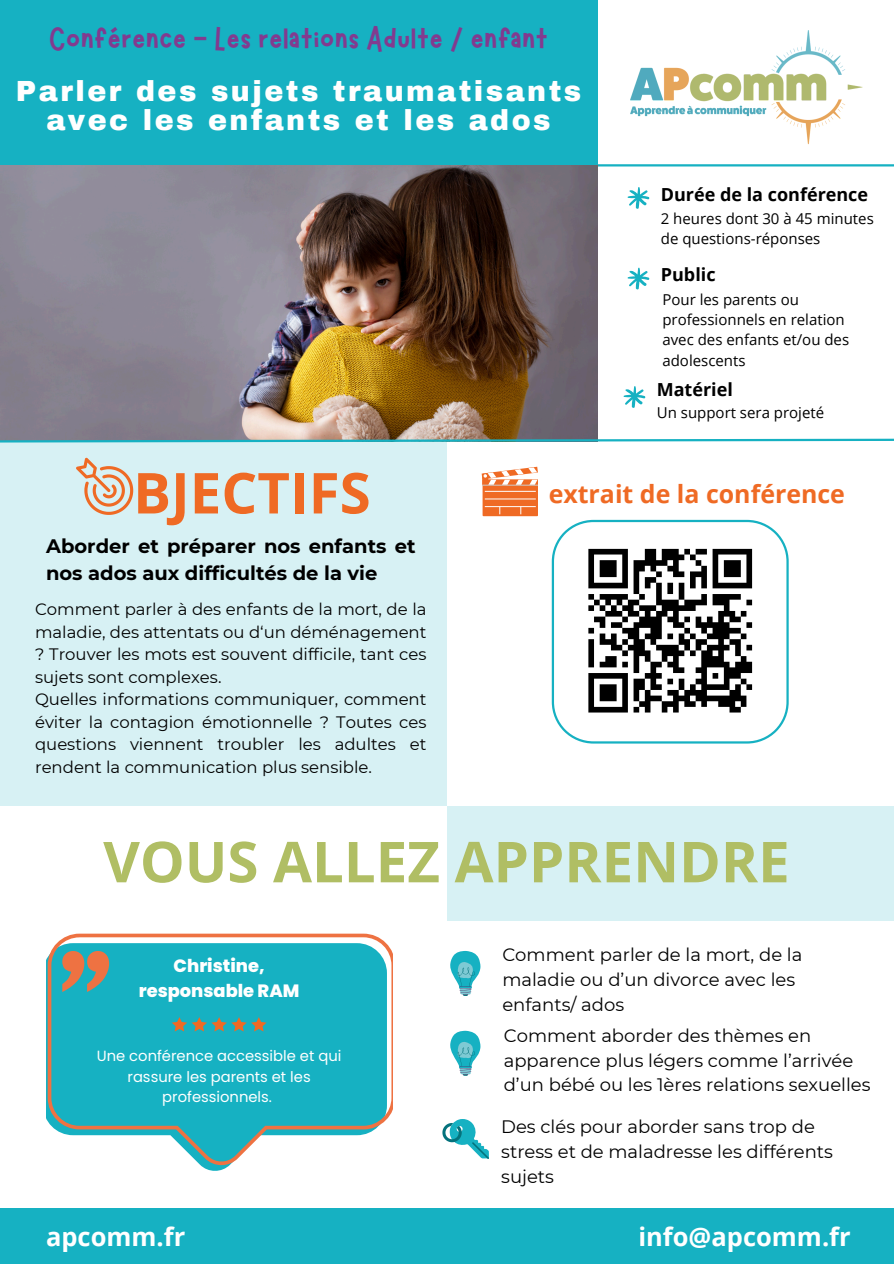
<style>
.page{position:relative;width:894px;height:1264px;background:#fff}
.page>*{position:absolute;margin:0;border:0;box-sizing:border-box;transform-origin:0 0}
.t1{font:700 56.4px "Open Sans";color:#b0be64}
.t2{font:700 56.4px "Open Sans";color:#ef6a24}
.t3{font:34.5px "Marykate";color:#823b8f}
.t4{font:900 28.5px/29.2px "Archivo";letter-spacing:.085em;color:#fff;text-align:center}
.t5{font:700 25.5px "Open Sans";color:#fff}
.t6{font:700 24.9px "Open Sans";color:#ef6a24}
.t7{font:700 19.5px/27px "Montserrat";color:#000}
.t8{font:18px/24.8px "Montserrat";color:#000}
.t9{font:700 18px "Open Sans";color:#000}
.t10{font:800 17.85px/24.8px "Poppins";color:#fff;text-align:center}
.t11{font:16.5px/22.5px "Montserrat";color:#000;text-align:justify}
.t12{font:15px/20.2px "Open Sans";color:#000}
.t13{font:14.7px/20.5px "Poppins";color:#fff;text-align:center}
</style>
<div class="page">
<div style="left:0;top:1208px;width:893px;height:55px;background:#16b1c2"></div>
<div style="left:0;top:0;width:597px;height:165px;background:#16b1c2"></div>
<img style="left:623px;top:30px;width:242px;height:137px">
<hr style="left:597px;top:164px;width:296px;height:2px;background:#16b1c2">
<img style="left:0;top:165px;width:597px;height:272px">
<svg style="left:627px;top:187px;width:22px;height:22px"></svg>
<svg style="left:0;top:437px;width:893px;height:6px"></svg>
<div style="left:0;top:441px;width:446px;height:365px;background:#d7f1f4"></div>
<div style="left:446px;top:806px;width:447px;height:115px;background:#d7f1f4"></div>
<svg style="left:627px;top:267px;width:22px;height:23px"></svg>
<svg style="left:623px;top:386px;width:22px;height:22px"></svg>
<svg style="left:76px;top:457px;width:57px;height:58px"></svg>
<svg style="left:46px;top:957px;width:184px;height:214px"></svg>
<svg style="left:48px;top:933px;width:344px;height:232px;background:#46b9c4"></svg>
<svg style="left:172px;top:1017px;width:94px;height:14px"></svg>
<svg style="left:551px;top:520px;width:237px;height:223px"></svg>
<svg style="left:481px;top:467px;width:56px;height:49px"></svg>
<hr style="left:484px;top:498px;width:51px;height:1px;background:#fff">
<hr style="left:484px;top:491px;width:51px;height:1px;background:#fff">
<svg style="left:450px;top:950px;width:30px;height:45px"></svg>
<svg style="left:442px;top:1119px;width:47px;height:39px"></svg>
<svg style="left:450px;top:1030px;width:30px;height:45px"></svg>
<div style="left:577px;top:537px;width:186px;height:186px;background:#fff"></div>
<svg style="left:588px;top:548px;width:165px;height:165px"></svg>
<p class="t3" style="left:49px;top:16px;width:500px">Conférence - Les relations Adulte / enfant</p>
<h5 class="t4" style="left:16px;top:77px;width:567px">Parler des sujets traumatisants avec les enfants et les ados</h5>
<p class="t9" style="left:660px;top:181px;width:209px">Durée de la conférence</p>
<p class="t12" style="left:660px;top:208px;width:214px">2 heures dont 30 à 45 minutes de questions-réponses</p>
<h5 class="t9" style="left:660px;top:262px;width:56px">Public</h5>
<p class="t12" style="left:662px;top:289px;width:188px">Pour les parents ou professionnels en relation avec des enfants et/ou des adolescents</p>
<p class="t9" style="left:656px;top:377px;width:78px">Matériel</p>
<p class="t12" style="left:656px;top:402px;width:169px">Un support sera projeté</p>
<p class="t2" style="left:133px;top:453px;width:239px">BJECTIFS</p>
<h1 class="t7" style="left:46px;top:532px;width:371px">Aborder et préparer nos enfants et nos ados aux difficultés de la vie</h1>
<p class="t11" style="left:35px;top:598px;width:393px">Comment parler à des enfants de la mort, de la maladie, des attentats ou d‘un déménagement ? Trouver les mots est souvent difficile, tant ces sujets sont complexes.</p>
<p class="t11" style="left:35px;top:688px;width:393px">Quelles informations communiquer, comment éviter la contagion émotionnelle ? Toutes ces questions viennent troubler les adultes et rendent la communication plus sensible.</p>
<p class="t6" style="left:548px;top:476px;width:298px">extrait de la conférence</p>
<h5 class="t1" style="left:103px;top:822px;width:687px">VOUS ALLEZ APPRENDRE</h5>
<h5 class="t10" style="left:139px;top:953px;width:162px">Christine, responsable RAM</h5>
<p class="t13" style="left:97px;top:1045px;width:246px">Une conférence accessible et qui rassure les parents et les professionnels.</p>
<p class="t8" style="left:502px;top:942px;width:301px">Comment parler de la mort, de la maladie ou d’un divorce avec les enfants/ ados</p>
<p class="t8" style="left:503px;top:1023px;width:368px">Comment aborder des thèmes en apparence plus légers comme l’arrivée d’un bébé ou les 1ères relations sexuelles</p>
<h1 class="t8" style="left:501px;top:1114px;width:333px">Des clés pour aborder sans trop de stress et de maladresse les différents sujets</h1>
<p class="t5" style="left:46px;top:1218px;width:141px">apcomm.fr</p>
<h4 class="t5" style="left:638px;top:1218px;width:214px">info@apcomm.fr</h4>
</div>
